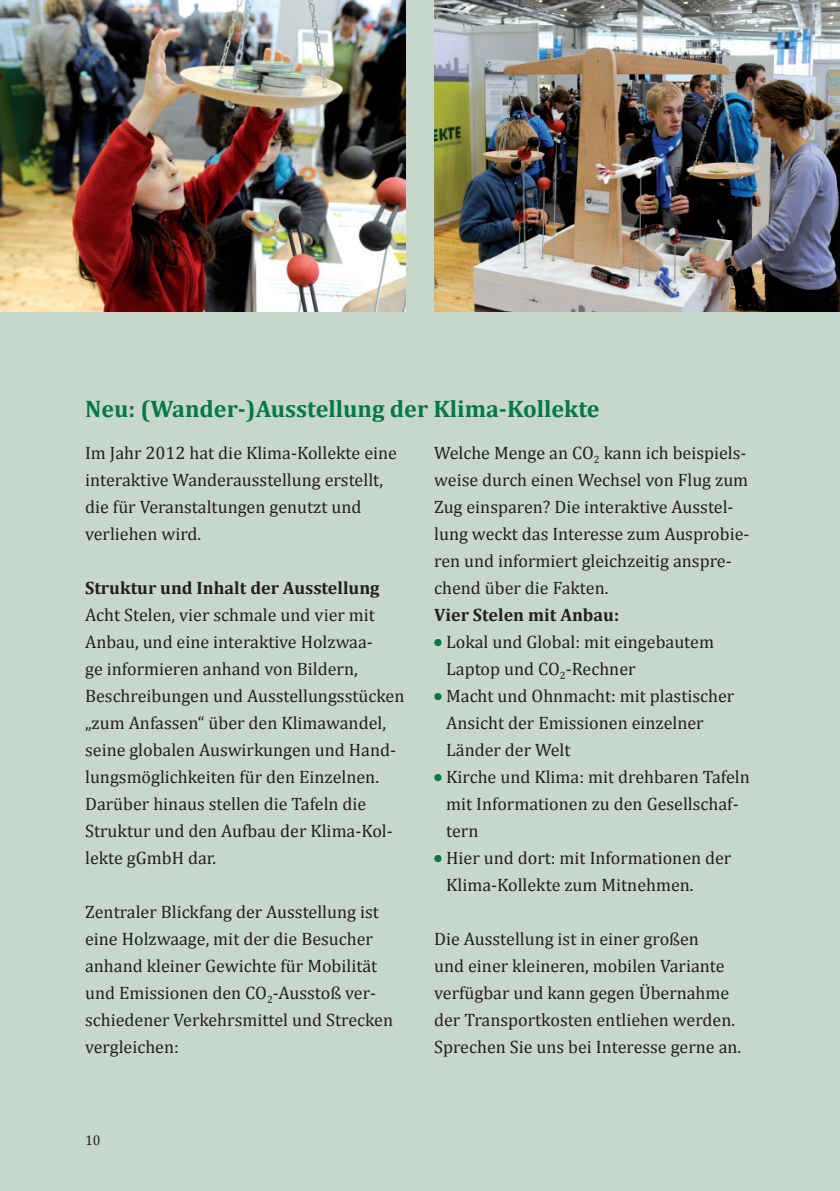
<style>
.page{position:relative;width:840px;height:1191px;background:#fff}
.page>*{position:absolute;margin:0;border:0;box-sizing:border-box;transform-origin:0 0}
.t1{font:700 24px "Cambria";color:#007942}
.t2{font:18px/27px "Cambria";color:#231f20}
.t3{font:700 18px "Cambria";color:#231f20}
.t4{font:14px "Cambria";color:#231f20}
.s1{color:#007942}
</style>
<div class="page">
<div style="left:0;top:0;width:839px;height:1191px;background:#c7d7cb"></div>
<img style="left:0;top:0;width:405px;height:312px">
<img style="left:434px;top:0;width:405px;height:312px">
<h1 class="t1" style="left:85px;top:394px;width:515px">Neu: (Wander-)Ausstellung der Klima-Kollekte</h1>
<p class="t2" style="left:85px;top:439px;width:313px">Im Jahr 2012 hat die Klima-Kollekte eine interaktive Wanderausstellung erstellt, die für Veranstaltungen genutzt und verliehen wird.</p>
<p class="t3" style="left:85px;top:577px;width:296px">Struktur und Inhalt der Ausstellung</p>
<p class="t2" style="left:85px;top:601px;width:320px">Acht Stelen, vier schmale und vier mit Anbau, und eine interaktive Holzwaa-<br>ge informieren anhand von Bildern, Beschreibungen und Ausstellungsstücken „zum Anfassen“ über den Klimawandel, seine globalen Auswirkungen und Hand&shy;lungsmöglichkeiten für den Einzelnen.<br>Darüber hinaus stellen die Tafeln die Struktur und den Aufbau der Klima-Kol&shy;lekte gGmbH dar.</p>
<p class="t2" style="left:85px;top:898px;width:309px">Zentraler Blickfang der Ausstellung ist eine Holzwaage, mit der die Besucher anhand kleiner Gewichte für Mobilität und Emissionen den CO<sub>2</sub>-Ausstoß ver&shy;schiedener Verkehrsmittel und Strecken vergleichen:</p>
<p class="t2" style="left:434px;top:439px;width:316px">Welche Menge an CO<sub>2</sub> kann ich beispiels&shy;weise durch einen Wechsel von Flug zum Zug einsparen? Die interaktive Ausstel&shy;lung weckt das Interesse zum Ausprobie&shy;ren und informiert gleichzeitig anspre&shy;chend über die Fakten.</p>
<p class="t3" style="left:434px;top:604px;width:186px">Vier Stelen mit Anbau:</p>
<p class="t2" style="left:446px;top:628px;width:269px;text-indent:-12px"><span class="s1">●</span> Lokal und Global: mit eingebautem<br>Laptop und CO<sub>2</sub>-Rechner</p>
<p class="t2" style="left:446px;top:682px;width:289px;text-indent:-12px"><span class="s1">●</span> Macht und Ohnmacht: mit plastischer<br>Ansicht der Emissionen einzelner<br>Länder der Welt</p>
<p class="t2" style="left:446px;top:763px;width:305px;text-indent:-12px"><span class="s1">●</span> Kirche und Klima: mit drehbaren Tafeln mit Informationen zu den Gesellschaf&shy;tern</p>
<p class="t2" style="left:446px;top:844px;width:286px;text-indent:-12px"><span class="s1">●</span> Hier und dort: mit Informationen der<br>Klima-Kollekte zum Mitnehmen.</p>
<p class="t2" style="left:434px;top:925px;width:308px">Die Ausstellung ist in einer großen<br>und einer kleineren, mobilen Variante verfügbar und kann gegen Übernahme der Transportkosten entliehen werden.<br>Sprechen Sie uns bei Interesse gerne an.</p>
<p class="t4" style="left:85px;top:1132px;width:17px">10</p>
</div>
